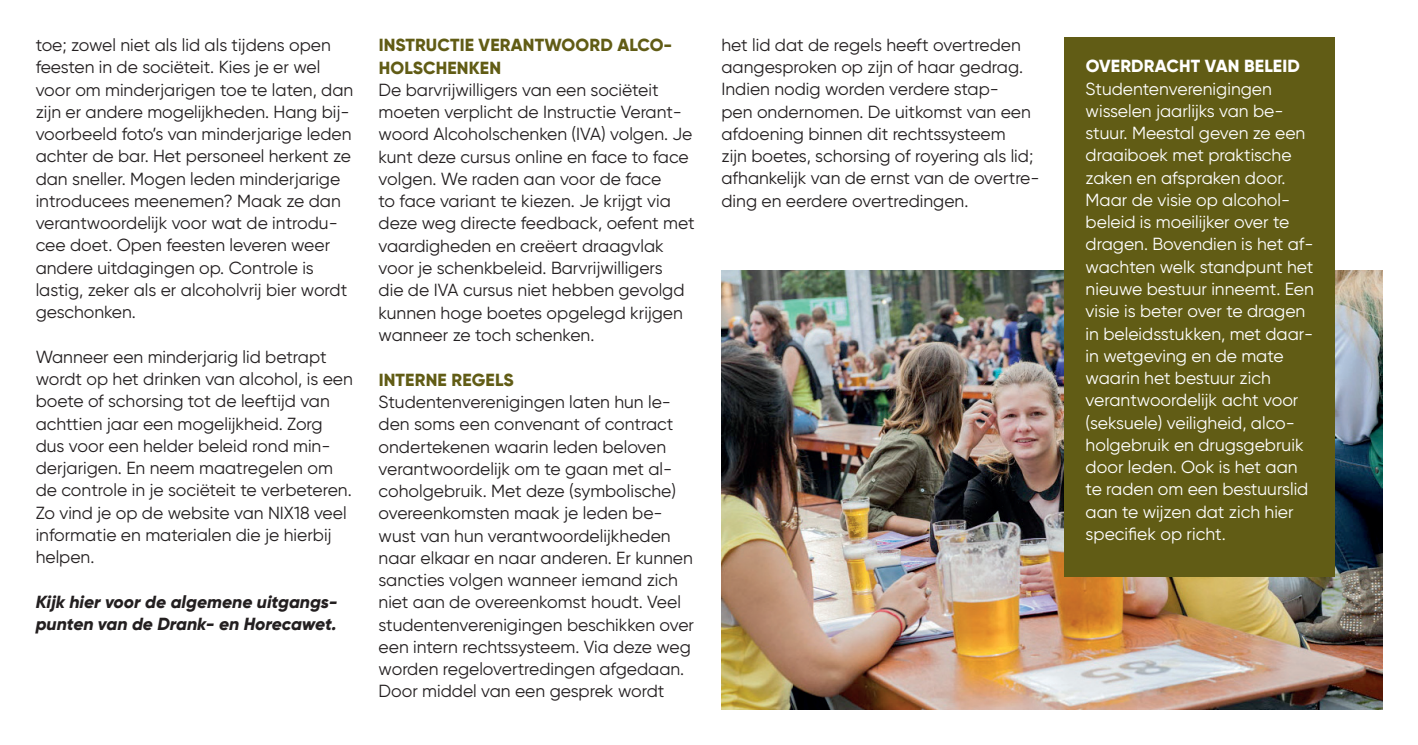
<style>
.page{position:relative;width:1418px;height:745px;background:#fff}
.page>*{position:absolute;margin:0;border:0;box-sizing:border-box;transform-origin:0 0}
.t1{font:17.5px/22.2px "Gilroy";color:#231f20}
.t2{font:17.5px/22.2px "Gilroy";color:#fff}
.t3{font:italic 800 17.5px/22.2px "Gilroy";color:#231f20}
.t4{font:800 17.5px/22.6px "Gilroy";letter-spacing:.01em;color:#615c15}
.t5{font:800 17.5px "Gilroy";letter-spacing:.01em;color:#fff}
</style>
<div class="page">
<img style="left:721px;top:270px;width:661px;height:439px">
<div style="left:1064px;top:37px;width:271px;height:539px;background:#615c15"></div>
<p class="t1" style="left:36px;top:34px;width:319px">toe; zowel niet als lid als tijdens open feesten in de sociëteit. Kies je er wel voor om minderjarigen toe te laten, dan zijn er andere mogelijkheden. Hang bij&shy;voorbeeld foto’s van minderjarige leden achter de bar. Het personeel herkent ze dan sneller. Mogen leden minderjarige introducees meenemen? Maak ze dan verantwoordelijk voor wat de introdu&shy;cee doet. Open feesten leveren weer andere uitdagingen op. Controle is lastig, zeker als er alcoholvrij bier wordt geschonken.</p>
<p class="t1" style="left:36px;top:345px;width:319px">Wanneer een minderjarig lid betrapt wordt op het drinken van alcohol, is een boete of schorsing tot de leeftijd van achttien jaar een mogelijkheid. Zorg dus voor een helder beleid rond min&shy;derjarigen. En neem maatregelen om de controle in je sociëteit te verbeteren.<br>Zo vind je op de website van NIX18 veel informatie en materialen die je hierbij helpen.</p>
<p class="t3" style="left:36px;top:590px;width:303px">Kijk hier voor de algemene uitgangs&shy;punten van de Drank- en Horecawet.</p>
<p class="t4" style="left:379px;top:33px;width:295px">INSTRUCTIE VERANTWOORD ALCO-<br>HOLSCHEN</p>
<p class="t4" style="left:469px;top:56px;width:22px">KEN</p>
<p class="t1" style="left:378px;top:78px;width:317px">De barvrijwilligers van een sociëteit moeten verplicht de Instructie Verant&shy;woord Alcoholschenken (IVA) volgen. Je kunt deze cursus online en face to face volgen. We raden aan voor de face<br>to face variant te kiezen. Je krijgt via deze weg directe feedback, oefent met vaardigheden en creëert draagvlak voor je schenkbeleid. Barvrijwilligers<br>die de IVA cursus niet hebben gevolgd kunnen hoge boetes opgelegd krijgen wanneer ze toch schenken.</p>
<p class="t4" style="left:379px;top:368px;width:136px">INTERNE REGELS</p>
<p class="t1" style="left:378px;top:390px;width:317px">Studentenverenigingen laten hun le&shy;den soms een convenant of contract ondertekenen waarin leden beloven verantwoordelijk om te gaan met al&shy;coholgebruik. Met deze (symbolische) overeenkomsten maak je leden be&shy;wust van hun verantwoordelijkheden naar elkaar en naar anderen. Er kunnen sancties volgen wanneer iemand zich niet aan de overeenkomst houdt. Veel studentenverenigingen beschikken over een intern rechtssysteem. Via deze weg worden regelovertredingen afgedaan.<br>Door middel van een gesprek wordt</p>
<p class="t1" style="left:721px;top:33px;width:319px">het lid dat de regels heeft overtreden aangesproken op zijn of haar gedrag.<br>Indien nodig worden verdere stap-<br>pen ondernomen. De uitkomst van een afdoening binnen dit rechtssysteem<br>zijn boetes, schorsing of royering als lid; afhankelijk van de ernst van de overtre&shy;ding en eerdere overtredingen.</p>
<p class="t5" style="left:1085px;top:55px;width:13px">OVE</p>
<p class="t5" style="left:1120px;top:55px;width:48px">RDRACH</p>
<p class="t5" style="left:1190px;top:55px;width:27px">T VAN</p>
<p class="t5" style="left:1244px;top:55px;width:39px">BELEID</p>
<p class="t2" style="left:1085px;top:77px;width:230px">Studentenverenigingen wisselen jaarlijks van be&shy;stuur. Meestal geven ze een draaiboek met praktische zaken en afspraken door.<br>Maar de visie op alcohol&shy;beleid is moeilijker over te dragen. Bovendien is het af&shy;wachten welk standpunt het nieuwe bestuur inneemt. Een visie is beter over te dragen in beleidsstukken, met daar&shy;in wetgeving en de mate waarin het bestuur zich verantwoordelijk acht voor (seksuele) veiligheid, alco&shy;holgebruik en drugsgebruik door leden. Ook is het aan te raden om een bestuurslid aan te wijzen dat zich hier specifiek op richt.</p>
</div>
